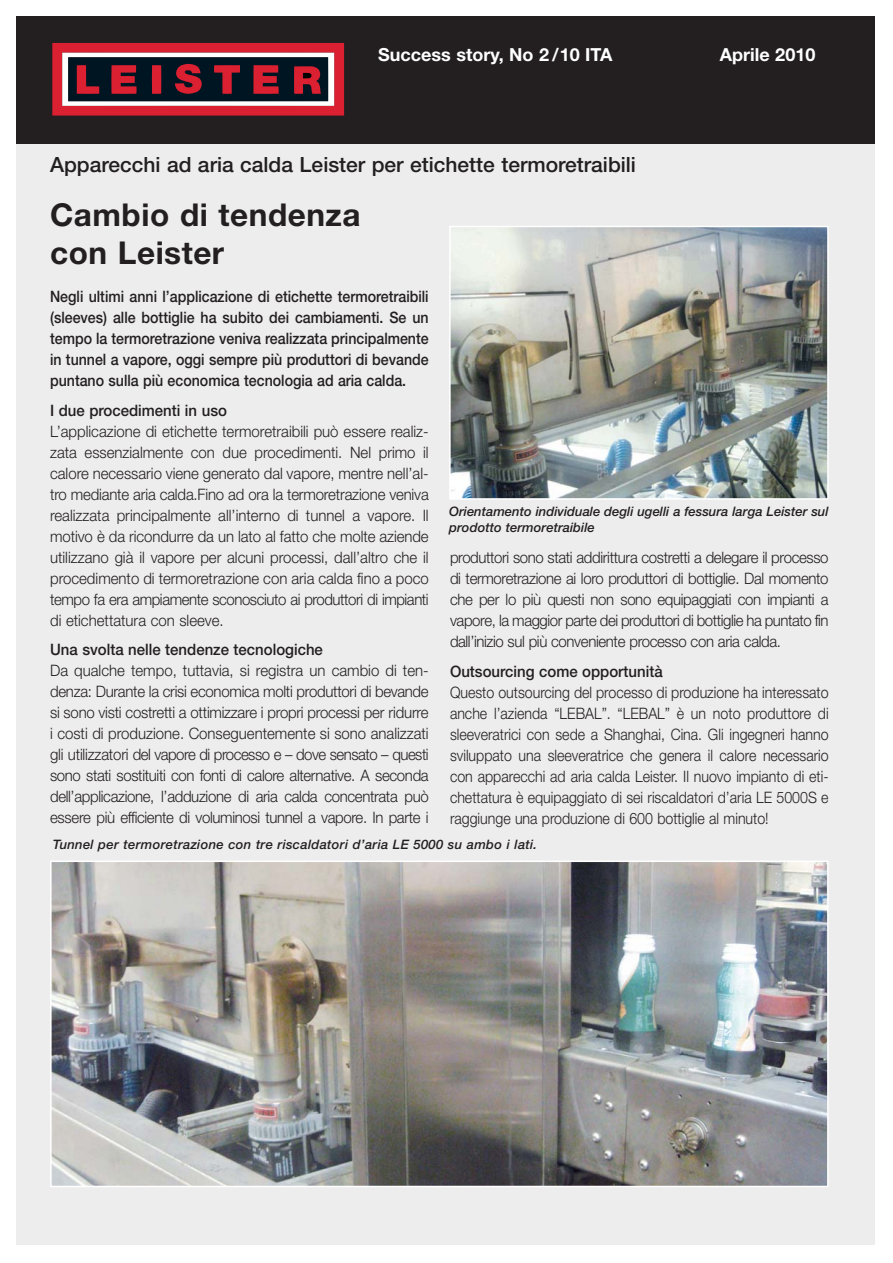
<style>
.page{position:relative;width:893px;height:1263px;background:#fff}
.page>*{position:absolute;margin:0;border:0;box-sizing:border-box;transform-origin:0 0}
.t1{font:700 31.5px/37.8px "Helvetica Neue";letter-spacing:.015em;color:#231f20}
.t2{font:500 21px "Helvetica Neue";color:#231f20}
.t3{font:700 18px "Helvetica Neue";color:#fff}
.t4{font:300 15.75px/21px "Helvetica Neue";letter-spacing:-.02em;color:#231f20;text-align:justify;scale:.95 1}
.t5{font:300 15.75px/21px "Helvetica Neue";letter-spacing:-.02em;color:#231f20;text-align:justify;scale:.9 1}
.t6{font:500 15.75px/21px "Helvetica Neue";color:#231f20;text-align:justify;scale:.9 1}
.t7{font:500 15.75px "Helvetica Neue";color:#231f20;scale:.95 1}
.t8{font:italic 500 13.05px/15.6px "Helvetica Neue";color:#231f20}
.t9{font:italic 500 13.05px "Helvetica Neue";letter-spacing:.02em;color:#231f20}
</style>
<div class="page">
<div style="left:16px;top:142px;width:858px;height:1103px;background:#ededee"></div>
<div style="left:16px;top:16px;width:858px;height:128px;background:#231f20"></div>
<svg style="left:52px;top:43px;width:292px;height:73px"></svg>
<img style="left:53px;top:864px;width:772px;height:320px">
<div style="left:50px;top:861px;width:778px;height:326px;border:2px solid #fff"></div>
<img style="left:452px;top:229px;width:373px;height:268px">
<div style="left:449px;top:226px;width:379px;height:274px;border:2px solid #fff"></div>
<p class="t3" style="left:378px;top:48px;width:236px">Success story, No 2 /10 ITA</p>
<p class="t3" style="left:719px;top:48px;width:97px">Aprile 2010</p>
<h2 class="t2" style="left:50px;top:157px;width:587px">Apparecchi ad aria calda Leister per etichette termoretraibili</h2>
<h1 class="t1" style="left:50px;top:199px;width:312px">Cambio di tendenza con Leister</h1>
<p class="t6" style="left:50px;top:288px;width:422px">Negli ultimi anni l’applicazione di etichette termoretraibili (sleeves) alle bottiglie ha subito dei cambiamenti. Se un tempo la termoretrazione veniva realizzata principalmente in tunnel a vapore, oggi sempre più produttori di bevande puntano sulla più economica tecnologia ad aria calda.</p>
<p class="t7" style="left:50px;top:404px;width:188px">I due procedimenti in uso</p>
<p class="t4" style="left:50px;top:422px;width:400px">L’applicazione di etichette termoretraibili può essere realiz&shy;zata essenzialmente con due procedimenti. Nel primo il calore necessario viene generato dal vapore, mentre nell’al&shy;tro mediante aria calda.Fino ad ora la termoretrazione veniva realizzata principalmente all’interno di tunnel a vapore. Il motivo è da ricondurre da un lato al fatto che molte aziende utilizzano già il vapore per alcuni processi, dall’altro che il procedimento di termoretrazione con aria calda fino a poco tempo fa era ampiamente sconosciuto ai produttori di impianti di etichettatura con sleeve.</p>
<p class="t7" style="left:50px;top:644px;width:289px">Una svolta nelle tendenze tecnologiche</p>
<p class="t4" style="left:50px;top:662px;width:400px">Da qualche tempo, tuttavia, si registra un cambio di ten&shy;denza: Durante la crisi economica molti produttori di bevande si sono visti costretti a ottimizzare i propri processi per ridurre i costi di produzione. Conseguentemente si sono analizzati gli utilizzatori del vapore di processo e – dove sensato – questi sono stati sostituiti con fonti di calore alternative. A seconda dell’applicazione, l’adduzione di aria calda concentrata può essere più efficiente di voluminosi tunnel a vapore. In parte i</p>
<p class="t8" style="left:449px;top:505px;width:381px">Orientamento individuale degli ugelli a fessura larga Leister sul prodotto termoretraibile</p>
<p class="t4" style="left:450px;top:549px;width:400px">produttori sono stati addirittura costretti a delegare il processo di termoretrazione ai loro produttori di bottiglie. Dal momento che per lo più questi non sono equipaggiati con impianti a vapore, la maggior parte dei produttori di bottiglie ha puntato fin dall’inizio sul più conveniente processo con aria calda.</p>
<p class="t7" style="left:450px;top:666px;width:225px">Outsourcing come opportunità</p>
<p class="t5" style="left:450px;top:683px;width:422px">Questo outsourcing del processo di produzione ha interessato anche l’azienda “LEBAL”. “LEBAL” è un noto produttore di sleeveratrici con sede a Shanghai, Cina. Gli ingegneri hanno sviluppato una sleeveratrice che genera il calore necessario con apparecchi ad aria calda Leister. Il nuovo impianto di eti&shy;chettatura è equipaggiato di sei riscaldatori d’aria LE 5000S e raggiunge una produzione di 600 bottiglie al minuto!</p>
<p class="t9" style="left:53px;top:839px;width:486px">Tunnel per termoretrazione con tre riscaldatori d’aria LE 5000 su ambo i lati.</p>
</div>
